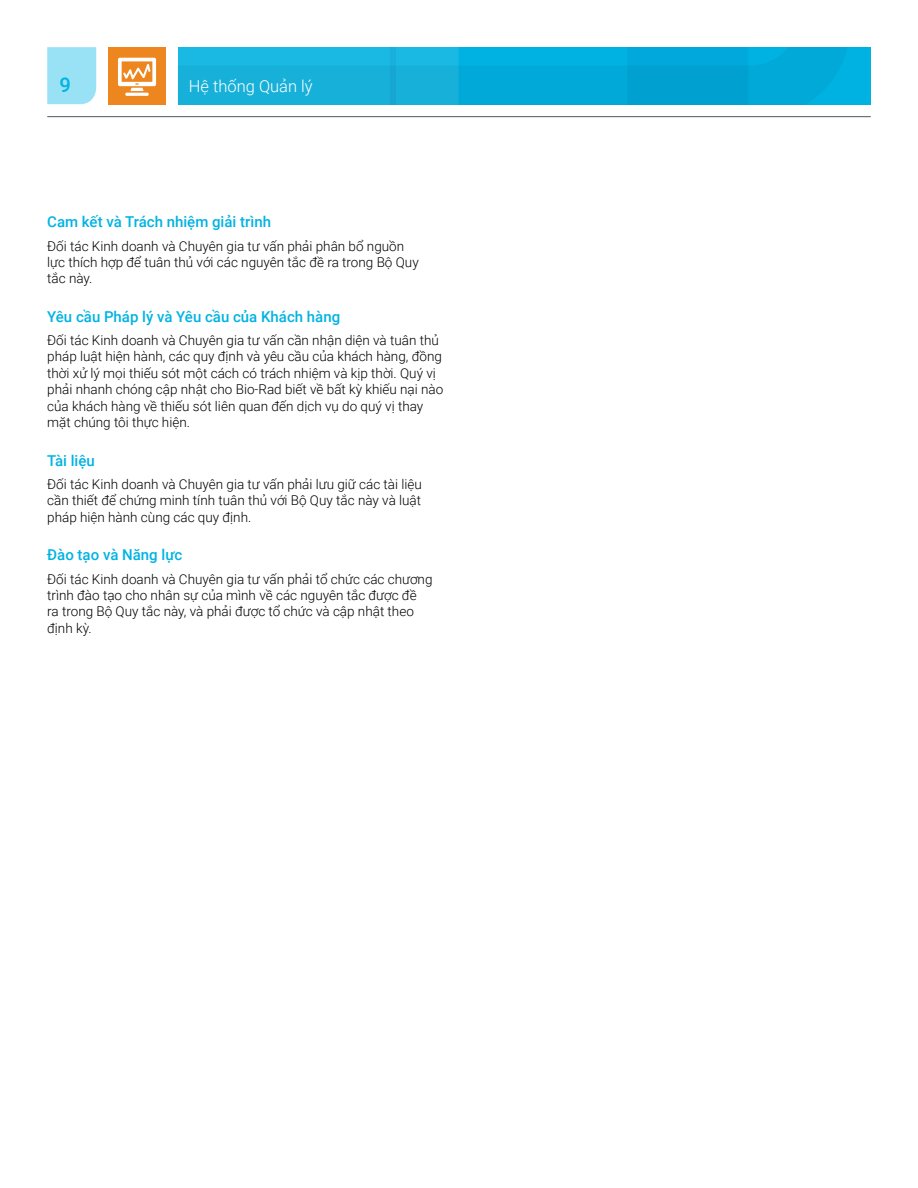
<style>
.page{position:relative;width:918px;height:1188px;background:#fff}
.page>*{position:absolute;margin:0;border:0;box-sizing:border-box;transform-origin:0 0}
.t1{font:500 20.25px "Roboto";color:#00b3e3}
.t2{font:300 16.5px "Roboto";color:#fff}
.t3{font:500 15px "Roboto";color:#00b3e3}
.t4{font:300 13.5px/16.5px "Roboto";color:#000}
</style>
<div class="page">
<svg style="left:178px;top:47px;width:693px;height:57px;background:#09adda"></svg>
<hr style="left:47px;top:114px;width:826px;height:4px;background:#206e8a;opacity:.25">
<div style="left:47px;top:47px;width:49px;height:57px;background:#99e1f4"></div>
<div style="left:108px;top:47px;width:58px;height:57px;background:#ed861e"></div>
<svg style="left:117px;top:57px;width:40px;height:27px"></svg>
<svg style="left:118px;top:58px;width:38px;height:38px"></svg>
<h1 class="t1" style="left:60px;top:71px;width:13px">9</h1>
<p class="t2" style="left:189px;top:74px;width:125px">Hệ thống Quản lý</p>
<p class="t3" style="left:47px;top:211px;width:225px">Cam kết và Trách nhiệm giải trình</p>
<p class="t4" style="left:47px;top:237px;width:373px">Đối tác Kinh doanh và Chuyên gia tư vấn phải phân bổ nguồn lực thích hợp để tuân thủ với các nguyên tắc đề ra trong Bộ Quy tắc này.</p>
<p class="t3" style="left:47px;top:306px;width:295px">Yêu cầu Pháp lý và Yêu cầu của Khách hàng</p>
<p class="t4" style="left:47px;top:331px;width:398px">Đối tác Kinh doanh và Chuyên gia tư vấn cần nhận diện và tuân thủ pháp luật hiện hành, các quy định và yêu cầu của khách hàng, đồng thời xử lý mọi thiếu sót một cách có trách nhiệm và kịp thời. Quý vị phải nhanh chóng cập nhật cho Bio-Rad biết về bất kỳ khiếu nại nào của khách hàng về thiếu sót liên quan đến dịch vụ do quý vị thay mặt chúng tôi thực hiện.</p>
<p class="t3" style="left:47px;top:450px;width:49px">Tài liệu</p>
<p class="t4" style="left:47px;top:475px;width:376px;text-align:justify">Đối tác Kinh doanh và Chuyên gia tư vấn phải lưu giữ các tài liệu cần thiết để chứng minh tính tuân thủ với Bộ Quy tắc này và luật pháp hiện hành cùng các quy định.</p>
<p class="t3" style="left:47px;top:544px;width:137px">Đào tạo và Năng lực</p>
<p class="t4" style="left:47px;top:570px;width:387px">Đối tác Kinh doanh và Chuyên gia tư vấn phải tổ chức các chương trình đào tạo cho nhân sự của mình về các nguyên tắc được đề<br>ra trong Bộ Quy tắc này, và phải được tổ chức và cập nhật theo định kỳ.</p>
</div>
